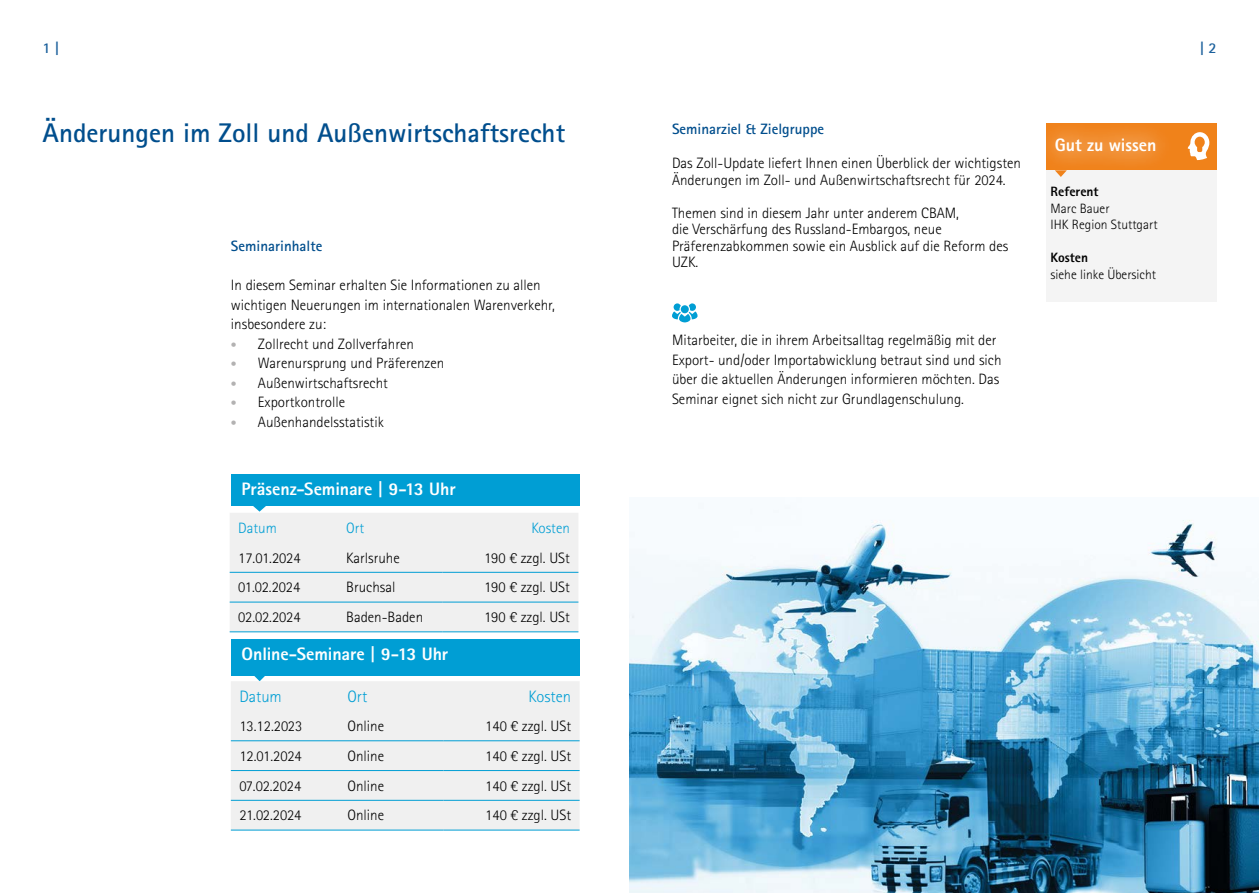
<style>
.page{position:relative;width:1259px;height:893px;background:#fff}
.page>*{position:absolute;margin:0;border:0;box-sizing:border-box;transform-origin:0 0}
.t1{font:700 27px "Rotis Sans Serif Std";color:#004e8d}
.t2{font:800 18px "Rotis Sans Serif Std";letter-spacing:-.005em;color:#fff}
.t3{font:300 16.5px "Rotis Sans Serif Std";color:#009ed4}
.t4{font:300 15px/19.5px "Rotis Sans Serif Std";color:#000}
.t5{font:700 15px "Rotis Sans Serif Std";color:#004e8d}
.t6{font:300 15px "Rotis Sans Serif Std";color:#009ed4}
.t7{font:700 15px "Rotis Sans Serif Std";color:#1b609c}
.t8{font:300 13.5px/16.5px "Rotis Sans Serif Std";color:#000}
.t9{font:800 13.5px "Rotis Sans Serif Std";color:#000}
.s1{font-size:12px;color:#b3b2b2}
</style>
<div class="page">
<svg style="left:672px;top:303px;width:25px;height:19px"></svg>
<div style="left:681px;top:305px;width:8px;height:8px;background:#009ed4;border-radius:50%"></div>
<div style="left:1046px;top:170px;width:170px;height:132px;background:#f4f4f4"></div>
<div style="left:1046px;top:123px;width:170px;height:47px;background:#f0821a"></div>
<div style="left:1029px;top:113px;width:152px;height:66px;background:#fff"></div>
<div style="left:1037px;top:120px;width:137px;height:50px;background:#fff;opacity:.75"></div>
<svg style="left:1054px;top:170px;width:13px;height:7px"></svg>
<svg style="left:1187px;top:132px;width:22px;height:28px"></svg>
<div style="left:231px;top:639px;width:348px;height:36px;background:#009ed4"></div>
<svg style="left:252px;top:675px;width:15px;height:6px"></svg>
<hr style="left:230px;top:632px;width:212px;height:1px;background:#009ed4">
<hr style="left:442px;top:632px;width:136px;height:1px;background:#009ed4">
<div style="left:231px;top:475px;width:348px;height:31px;background:#009ed4"></div>
<svg style="left:230px;top:506px;width:348px;height:126px"></svg>
<div style="left:231px;top:681px;width:348px;height:149px;background:#f0f0f0"></div>
<hr style="left:231px;top:740px;width:212px;height:1px;background:#009ed4">
<hr style="left:443px;top:740px;width:136px;height:1px;background:#009ed4">
<hr style="left:231px;top:770px;width:212px;height:1px;background:#009ed4">
<hr style="left:443px;top:770px;width:136px;height:1px;background:#009ed4">
<hr style="left:231px;top:800px;width:212px;height:1px;background:#009ed4">
<hr style="left:443px;top:800px;width:136px;height:1px;background:#009ed4">
<hr style="left:231px;top:830px;width:212px;height:1px;background:#009ed4">
<hr style="left:443px;top:830px;width:136px;height:1px;background:#009ed4">
<img style="left:629px;top:520px;width:630px;height:373px">
<p class="t7" style="left:43px;top:38px;width:18px">1 |</p>
<p class="t7" style="left:1200px;top:38px;width:18px">| 2</p>
<h1 class="t1" style="left:43px;top:116px;width:524px">Änderungen im Zoll und Außenwirtschaftsrecht</h1>
<p class="t5" style="left:231px;top:237px;width:93px">Seminarinhalte</p>
<p class="t4" style="left:231px;top:276px;width:325px">In diesem Seminar erhalten Sie Informationen zu allen wichtigen Neuerungen im internationalen Warenverkehr, insbesondere zu:</p>
<p class="t4" style="left:231px;top:334px;width:185px"><span class="s1">•</span> Zollrecht und Zollverfahren</p>
<p class="t4" style="left:231px;top:354px;width:215px"><span class="s1">•</span> Warenursprung und Präferenzen</p>
<p class="t4" style="left:231px;top:373px;width:158px"><span class="s1">•</span> Außenwirtschaftsrecht</p>
<p class="t4" style="left:231px;top:393px;width:116px"><span class="s1">•</span> Exportkontrolle</p>
<p class="t4" style="left:231px;top:412px;width:154px"><span class="s1">•</span> Außenhandelsstatistik</p>
<p class="t2" style="left:241px;top:477px;width:216px">Präsenz-Seminare | 9-13 Uhr</p>
<p class="t6" style="left:238px;top:519px;width:40px">Datum</p>
<p class="t6" style="left:346px;top:519px;width:20px">Ort</p>
<p class="t6" style="left:531px;top:519px;width:40px">Kosten</p>
<p class="t4" style="left:238px;top:548px;width:64px">17.01.2024</p>
<p class="t4" style="left:346px;top:548px;width:55px">Karlsruhe</p>
<p class="t4" style="left:484px;top:548px;width:87px">190 € zzgl. USt</p>
<p class="t4" style="left:238px;top:578px;width:64px">01.02.2024</p>
<p class="t4" style="left:346px;top:578px;width:51px">Bruchsal</p>
<p class="t4" style="left:484px;top:578px;width:87px">190 € zzgl. USt</p>
<p class="t4" style="left:238px;top:607px;width:64px">02.02.2024</p>
<p class="t4" style="left:346px;top:607px;width:78px">Baden-Baden</p>
<p class="t4" style="left:484px;top:607px;width:87px">190 € zzgl. USt</p>
<p class="t2" style="left:241px;top:643px;width:208px">Online-Seminare | 9-13 Uhr</p>
<p class="t3" style="left:239px;top:687px;width:44px">Datum</p>
<p class="t3" style="left:347px;top:687px;width:21px">Ort</p>
<p class="t3" style="left:528px;top:687px;width:44px">Kosten</p>
<p class="t4" style="left:239px;top:716px;width:64px">13.12.2023</p>
<p class="t4" style="left:347px;top:716px;width:38px">Online</p>
<p class="t4" style="left:485px;top:716px;width:87px">140 € zzgl. USt</p>
<p class="t4" style="left:239px;top:746px;width:64px">12.01.2024</p>
<p class="t4" style="left:347px;top:746px;width:38px">Online</p>
<p class="t4" style="left:485px;top:746px;width:87px">140 € zzgl. USt</p>
<p class="t4" style="left:239px;top:776px;width:63px">07.02.2024</p>
<p class="t4" style="left:347px;top:776px;width:38px">Online</p>
<p class="t4" style="left:485px;top:776px;width:87px">140 € zzgl. USt</p>
<p class="t4" style="left:239px;top:805px;width:64px">21.02.2024</p>
<p class="t4" style="left:347px;top:805px;width:38px">Online</p>
<p class="t4" style="left:485px;top:805px;width:87px">140 € zzgl. USt</p>
<p class="t5" style="left:672px;top:119px;width:154px">Seminarziel &amp; Zielgruppe</p>
<p class="t4" style="left:672px;top:155px;width:350px;line-height:16.5px">Das Zoll-Update liefert Ihnen einen Überblick der wichtigsten<br>Änderungen im Zoll- und Außenwirtschaftsrecht für 2024.</p>
<p class="t4" style="left:672px;top:204px;width:338px;line-height:16.5px">Themen sind in diesem Jahr unter anderem CBAM,<br>die Verschärfung des Russland-Embargos, neue Präferenzabkommen sowie ein Ausblick auf die Reform des UZK.</p>
<p class="t4" style="left:672px;top:330px;width:331px">Mitarbeiter, die in ihrem Arbeitsalltag regelmäßig mit der Export- und/oder Importabwicklung betraut sind und sich über die aktuellen Änderungen informieren möchten. Das Seminar eignet sich nicht zur Grundlagenschulung.</p>
<p class="t2" style="left:1054px;top:134px;width:103px">Gut zu wissen</p>
<p class="t9" style="left:1050px;top:183px;width:50px">Referent</p>
<p class="t8" style="left:1050px;top:200px;width:109px">Marc Bauer<br>IHK Region Stuttgart</p>
<p class="t9" style="left:1050px;top:249px;width:39px">Kosten</p>
<p class="t8" style="left:1050px;top:266px;width:107px">siehe linke Übersicht</p>
</div>
